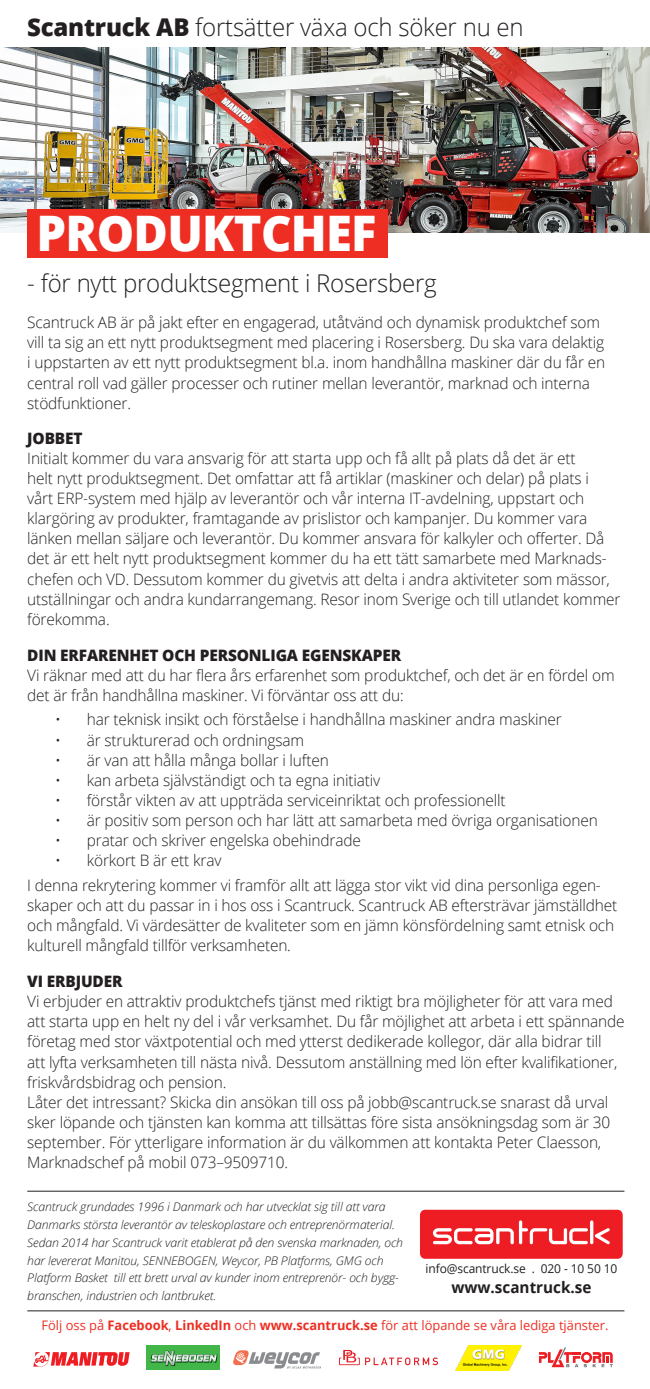
<style>
.page{position:relative;width:650px;height:1389px;background:#fff}
.page>*{position:absolute;margin:0;border:0;box-sizing:border-box;transform-origin:0 0}
.t1{font:800 49px "Open Sans";letter-spacing:-.015em;color:#fff;scale:.96 1}
.t2{font:300 24.5px "Open Sans";letter-spacing:-.01em;color:#231f20}
.t3{font:300 15.75px/20.1px "Open Sans";letter-spacing:-.01em;color:#231f20}
.t4{font:800 15.75px "Open Sans";letter-spacing:-.01em;color:#231f20}
.t5{font:700 15.75px "Open Sans";color:#231f20}
.t6{font:13.12px "Open Sans";color:#ee2e22}
.t7{font:12.25px "Open Sans";letter-spacing:-.01em;color:#231f20}
.t8{font:italic 300 11.9px/17.8px "Open Sans";letter-spacing:-.01em;color:#231f20}
.s1{font-weight:800}
.s2{font-weight:700}
</style>
<div class="page">
<div style="left:420px;top:1210px;width:203px;height:49px;background:#ee1d23;border-radius:5px"></div>
<svg style="left:433px;top:1220px;width:155px;height:24px"></svg>
<hr style="left:590px;top:1220px;width:3px;height:24px;background:#fff;border-radius:2px">
<svg style="left:595px;top:1228px;width:15px;height:16px"></svg>
<img style="left:0;top:47px;width:650px;height:186px">
<div style="left:27px;top:209px;width:360px;height:49px;background:#ee2e22"></div>
<hr style="left:27px;top:1191px;width:597px;height:1px;background:#231f20">
<hr style="left:27px;top:1310px;width:597px;height:1px;background:#231f20">
<svg style="left:33px;top:1352px;width:97px;height:15px"></svg>
<svg style="left:339px;top:1350px;width:99px;height:15px"></svg>
<img style="left:455px;top:1346px;width:67px;height:25px">
<div style="left:146px;top:1346px;width:74px;height:24px;background:#42b649"></div>
<img style="left:164px;top:1351px;width:18px;height:11px">
<svg style="left:151px;top:1353px;width:25px;height:13px"></svg>
<svg style="left:182px;top:1354px;width:36px;height:9px"></svg>
<svg style="left:539px;top:1347px;width:74px;height:20px"></svg>
<svg style="left:233px;top:1350px;width:88px;height:18px"></svg>
<p class="t2" style="left:27px;top:10px;width:498px"><span class="s1">Scantruck AB</span> fortsätter växa och söker nu en</p>
<p class="t1" style="left:37px;top:196px;width:356px">PRODUKTCHEF</p>
<p class="t2" style="left:27px;top:267px;width:411px">- för nytt produktsegment i Rosersberg</p>
<p class="t3" style="left:27px;top:312px;width:579px">Scantruck AB är på jakt efter en engagerad, utåtvänd och dynamisk produktchef som vill ta sig an ett nytt produktsegment med placering i Rosersberg. Du ska vara delaktig i uppstarten av ett nytt produktsegment bl.a. inom handhållna maskiner där du får en central roll vad gäller processer och rutiner mellan leverantör, marknad och interna stödfunktioner.</p>
<p class="t3" style="left:27px;top:428px;width:595px"><span class="s1">JOBBET<br></span>Initialt kommer du vara ansvarig för att starta upp och få allt på plats då det är ett<br>helt nytt produktsegment. Det omfattar att få artiklar (maskiner och delar) på plats i<br>vårt ERP-system med hjälp av leverantör och vår interna IT-avdelning, uppstart och klargöring av produkter, framtagande av prislistor och kampanjer. Du kommer vara länken mellan säljare och leverantör. Du kommer ansvara för kalkyler och offerter. Då det är ett helt nytt produktsegment kommer du ha ett tätt samarbete med Marknads&shy;chefen och VD. Dessutom kommer du givetvis att delta i andra aktiviteter som mässor, utställningar och andra kundarrangemang. Resor inom Sverige och till utlandet kommer förekomma.</p>
<p class="t4" style="left:27px;top:643px;width:375px">DIN ERFARENHET OCH PERSONLIGA EGENSKAPER</p>
<p class="t3" style="left:27px;top:665px;width:589px">Vi räknar med att du har flera års erfarenhet som produktchef, och det är en fördel om det är från handhållna maskiner. Vi förväntar oss att du:</p>
<p class="t3" style="left:55px;top:709px;width:508px">• har teknisk insikt och förståelse i handhållna maskiner andra maskiner</p>
<p class="t3" style="left:55px;top:729px;width:250px">• är strukturerad och ordningsam</p>
<p class="t3" style="left:55px;top:750px;width:275px">• är van att hålla många bollar i luften</p>
<p class="t3" style="left:55px;top:770px;width:326px">• kan arbeta självständigt och ta egna initiativ</p>
<p class="t3" style="left:55px;top:790px;width:452px">• förstår vikten av att uppträda serviceinriktat och professionellt</p>
<p class="t3" style="left:55px;top:810px;width:544px">• är positiv som person och har lätt att samarbeta med övriga organisationen</p>
<p class="t3" style="left:55px;top:830px;width:307px">• pratar och skriver engelska obehindrade</p>
<p class="t3" style="left:55px;top:850px;width:168px">• körkort B är ett krav</p>
<p class="t3" style="left:27px;top:875px;width:591px">I denna rekrytering kommer vi framför allt att lägga stor vikt vid dina personliga egen&shy;skaper och att du passar in i hos oss i Scantruck. Scantruck AB eftersträvar jämställdhet och mångfald. Vi värdesätter de kvaliteter som en jämn könsfördelning samt etnisk och kulturell mångfald tillför verksamheten.</p>
<p class="t4" style="left:27px;top:969px;width:97px">VI ERBJUDER</p>
<p class="t3" style="left:27px;top:991px;width:599px">Vi erbjuder en attraktiv produktchefs tjänst med riktigt bra möjligheter för att vara med att starta upp en helt ny del i vår verksamhet. Du får möjlighet att arbeta i ett spännande företag med stor växtpotential och med ytterst dedikerade kollegor, där alla bidrar till<br>att lyfta verksamheten till nästa nivå. Dessutom anställning med lön efter kvalifikationer, friskvårdsbidrag och pension.</p>
<p class="t3" style="left:27px;top:1092px;width:584px">Låter det intressant? Skicka din ansökan till oss på jobb@scantruck.se snarast då urval sker löpande och tjänsten kan komma att tillsättas före sista ansökningsdag som är 30 september. För ytterligare information är du välkommen att kontakta Peter Claesson, Marknadschef på mobil 073–9509710.</p>
<p class="t8" style="left:27px;top:1197px;width:360px">Scantruck grundades 1996 i Danmark och har utvecklat sig till att vara</p>
<p class="t8" style="left:27px;top:1215px;width:369px">Danmarks största leverantör av teleskoplastare och entreprenörmaterial.</p>
<p class="t8" style="left:27px;top:1233px;width:377px">Sedan 2014 har Scantruck varit etablerat på den svenska marknaden, och</p>
<p class="t8" style="left:27px;top:1251px;width:373px">har levererat Manitou, SENNEBOGEN, Weycor, PB Platforms, GMG och<br>Platform Basket till ett brett urval av kunder inom entreprenör- och bygg&shy;branschen, industrien och lantbruket.</p>
<p class="t7" style="left:425px;top:1261px;width:193px">info@scantruck.se . 020 - 10 50 10</p>
<p class="t5" style="left:451px;top:1276px;width:142px">www.scantruck.se</p>
<p class="t6" style="left:42px;top:1316px;width:568px">Följ oss på <span class="s2">Facebook</span>, <span class="s2">LinkedIn</span> och <span class="s2">www.scantruck.se</span> för att löpande se våra lediga tjänster.</p>
</div>
